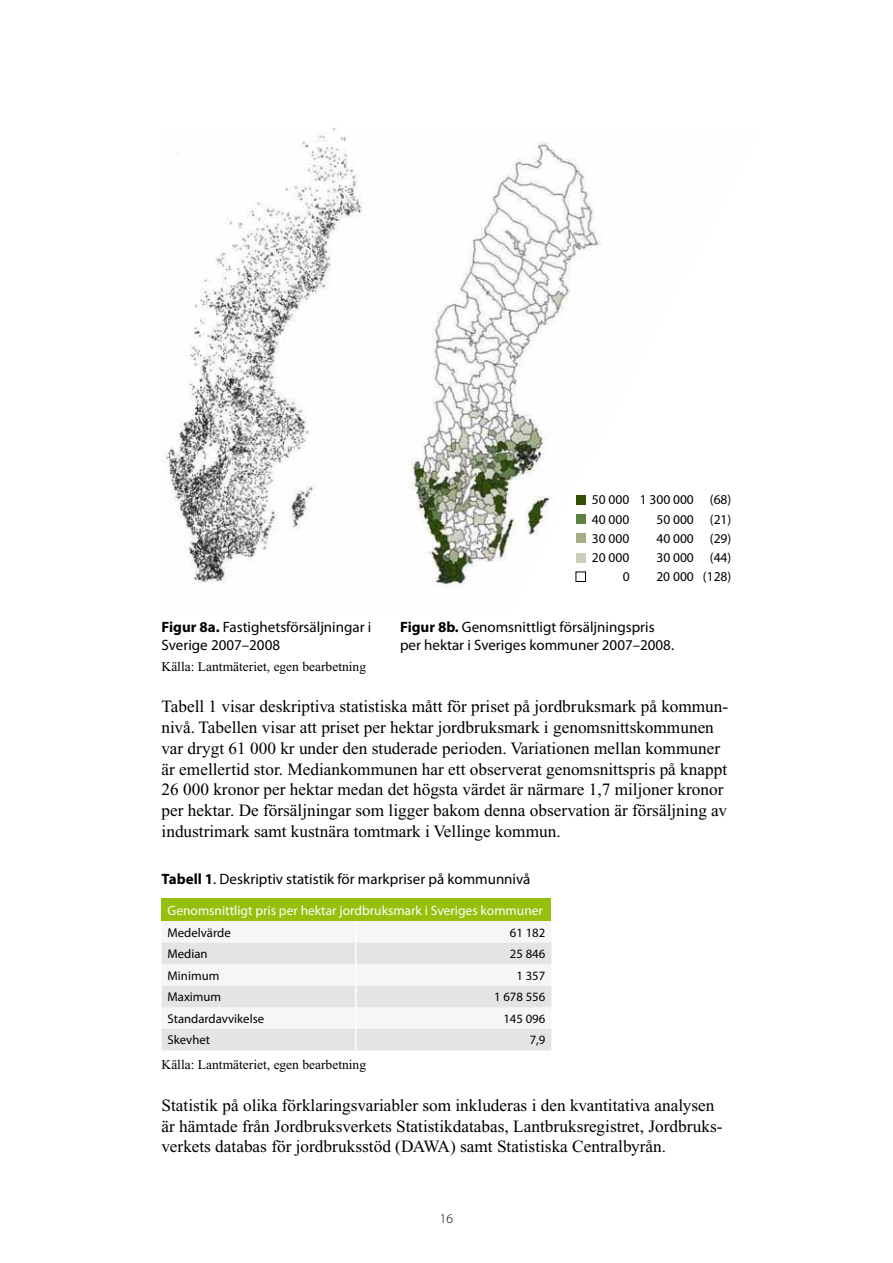
<style>
.page{position:relative;width:893px;height:1263px;background:#fff}
.page>*{position:absolute;margin:0;border:0;box-sizing:border-box;transform-origin:0 0}
.t1{font:17.25px/20.7px "Times New Roman";color:#000}
.t2{font:15px "Myriad Pro";color:#000}
.t3{font:13.5px/19.2px "Myriad Pro";color:#000}
.t4{font:13.5px "Times New Roman";color:#000}
.t5{font:13.5px "Myriad Pro";color:#fff}
.t6{font:300 13.5px "Myriad Pro";color:#000}
.t7{font:12.75px "Myriad Pro";color:#000}
.s1{font-weight:700}
</style>
<div class="page">
<img style="left:163px;top:128px;width:438px;height:461px">
<div style="left:576px;top:495px;width:9px;height:10px;background:#314e09"></div>
<div style="left:576px;top:514px;width:9px;height:10px;background:#5e8240"></div>
<div style="left:576px;top:533px;width:9px;height:10px;background:#a4ad85"></div>
<div style="left:576px;top:553px;width:9px;height:9px;background:#cbceb9"></div>
<div style="left:576px;top:572px;width:9px;height:9px;background:#fff"></div>
<div style="left:576px;top:571px;width:10px;height:11px;border:1px solid #000"></div>
<div style="left:162px;top:899px;width:389px;height:22px;background:#97bf0d"></div>
<svg style="left:162px;top:942px;width:389px;height:108px"></svg>
<p class="t3" style="left:592px;top:490px;width:141px">50 000 1 300 000 (68)<br>40 000</p>
<p class="t3" style="left:656px;top:509px;width:76px">50 000 (21)</p>
<p class="t3" style="left:592px;top:529px;width:39px">30 000</p>
<p class="t3" style="left:656px;top:529px;width:76px">40 000 (29)</p>
<p class="t3" style="left:592px;top:548px;width:39px">20 000</p>
<p class="t3" style="left:656px;top:548px;width:76px">30 000 (44)</p>
<p class="t3" style="left:623px;top:567px;width:8px">0</p>
<p class="t3" style="left:656px;top:567px;width:76px">20 000 (128)</p>
<p class="t2" style="left:162px;top:618px;width:211px"><span class="s1">Figur 8a.</span> Fastighetsförsäljningar i</p>
<p class="t2" style="left:400px;top:618px;width:256px"><span class="s1">Figur 8b.</span> Genomsnittligt försäljningspris</p>
<p class="t2" style="left:162px;top:636px;width:120px">Sverige 2007–2008</p>
<p class="t2" style="left:400px;top:636px;width:275px">per hektar i Sveriges kommuner 2007–2008.</p>
<p class="t4" style="left:162px;top:659px;width:206px">Källa: Lantmäteriet, egen bearbetning</p>
<p class="t1" style="left:162px;top:696px;width:568px">Tabell 1 visar deskriptiva statistiska mått för priset på jordbruksmark på kommun&shy;nivå. Tabellen visar att priset per hektar jordbruksmark i genomsnittskommunen var drygt 61 000 kr under den studerade perioden. Variationen mellan kommuner är emellertid stor. Mediankommunen har ett observerat genomsnittspris på knappt 26 000 kronor per hektar medan det högsta värdet är närmare 1,7 miljoner kronor per hektar. De försäljningar som ligger bakom denna observation är försäljning av industrimark samt kustnära tomtmark i Vellinge kommun.</p>
<p class="t2" style="left:162px;top:870px;width:370px"><span class="s1">Tabell 1</span>. Deskriptiv statistik för markpriser på kommunnivå</p>
<p class="t5" style="left:168px;top:902px;width:377px">Genomsnittligt pris per hektar jordbruksmark i Sveriges kommuner</p>
<p class="t7" style="left:168px;top:924px;width:65px">Medelvärde</p>
<p class="t7" style="left:510px;top:924px;width:37px">61 182</p>
<p class="t7" style="left:168px;top:946px;width:42px">Median</p>
<p class="t7" style="left:510px;top:946px;width:37px">25 846</p>
<p class="t7" style="left:168px;top:967px;width:53px">Minimum</p>
<p class="t7" style="left:516px;top:967px;width:30px">1 357</p>
<p class="t7" style="left:168px;top:989px;width:55px">Maximum</p>
<p class="t7" style="left:494px;top:989px;width:53px">1 678 556</p>
<p class="t7" style="left:168px;top:1011px;width:98px">Standardavvikelse</p>
<p class="t7" style="left:503px;top:1011px;width:43px">145 096</p>
<p class="t7" style="left:168px;top:1032px;width:44px">Skevhet</p>
<p class="t7" style="left:530px;top:1032px;width:17px">7,9</p>
<p class="t4" style="left:162px;top:1057px;width:206px">Källa: Lantmäteriet, egen bearbetning</p>
<p class="t1" style="left:162px;top:1095px;width:562px">Statistik på olika förklaringsvariabler som inkluderas i den kvantitativa analysen är hämtade från Jordbruksverkets Statistikdatabas, Lantbruksregistret, Jordbruks&shy;verkets databas för jordbruksstöd (DAWA) samt Statistiska Centralbyrån.</p>
<p class="t6" style="left:440px;top:1210px;width:15px">16</p>
</div>
